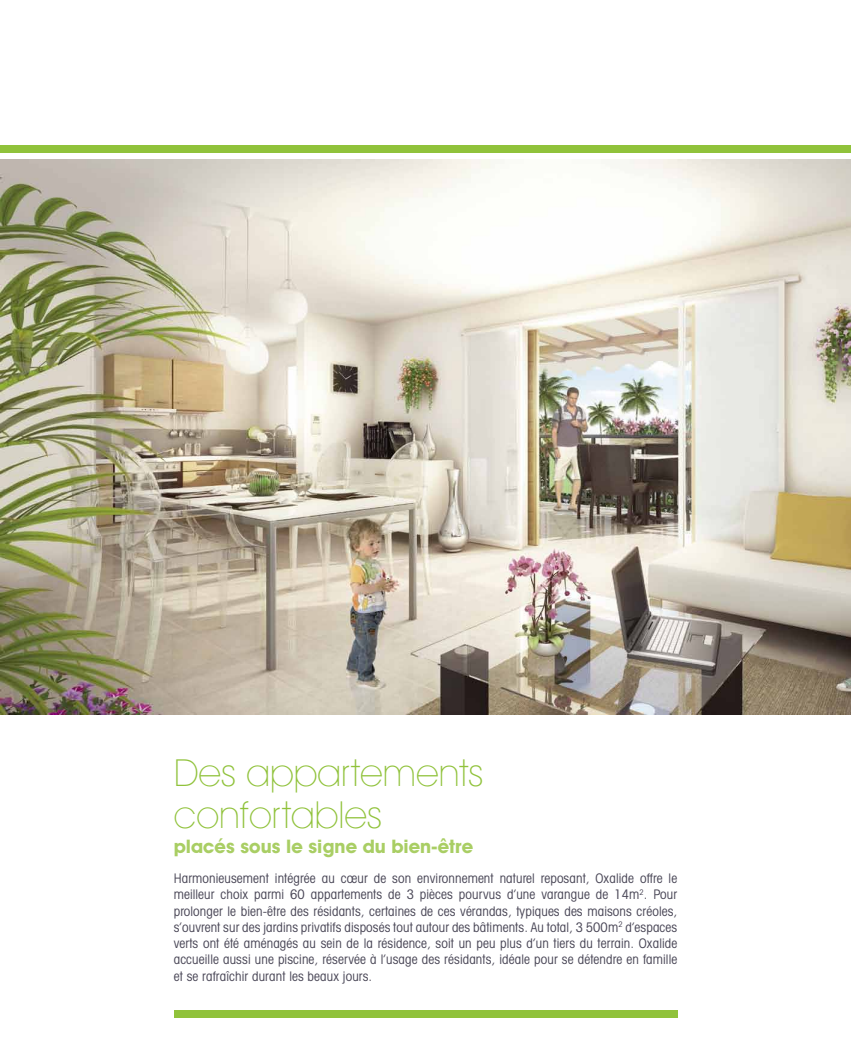
<style>
.page{position:relative;width:851px;height:1063px;background:#fff}
.page>*{position:absolute;margin:0;border:0;box-sizing:border-box;transform-origin:0 0}
.t1{font:200 37.5px/41.2px "Avant Garde IT Cby BT";color:#90c23b}
.t2{font:700 18.75px "Avant Garde IT Cby BT";color:#a9ce64}
.t3{font:condensed 13.12px/16.2px "Avant Garde IT Cby BT";letter-spacing:.01em;color:#494656;text-align:justify}
</style>
<div class="page">
<div style="left:0;top:145px;width:850px;height:7px;background:#90c23b"></div>
<div style="left:174px;top:1011px;width:503px;height:7px;background:#90c23b"></div>
<img style="left:0;top:159px;width:850px;height:555px">
<p class="t1" style="left:174px;top:752px;width:311px">Des appartements confortables</p>
<p class="t2" style="left:174px;top:835px;width:301px">placés sous le signe du bien-être</p>
<p class="t3" style="left:174px;top:870px;width:505px">Harmonieusement intégrée au cœur de son environnement naturel reposant, Oxalide offre le meilleur choix parmi 60 appartements de 3 pièces pourvus d’une varangue de 14m<sup>2</sup>. Pour prolonger le bien-être des résidants, certaines de ces vérandas, typiques des maisons créoles, s’ouvrent sur des jardins privatifs disposés tout autour des bâtiments. Au total, 3 500m<sup>2</sup> d’espaces verts ont été aménagés au sein de la résidence, soit un peu plus d’un tiers du terrain. Oxalide accueille aussi une piscine, réservée à l’usage des résidants, idéale pour se détendre en famille et se rafraîchir durant les beaux jours.</p>
</div>
